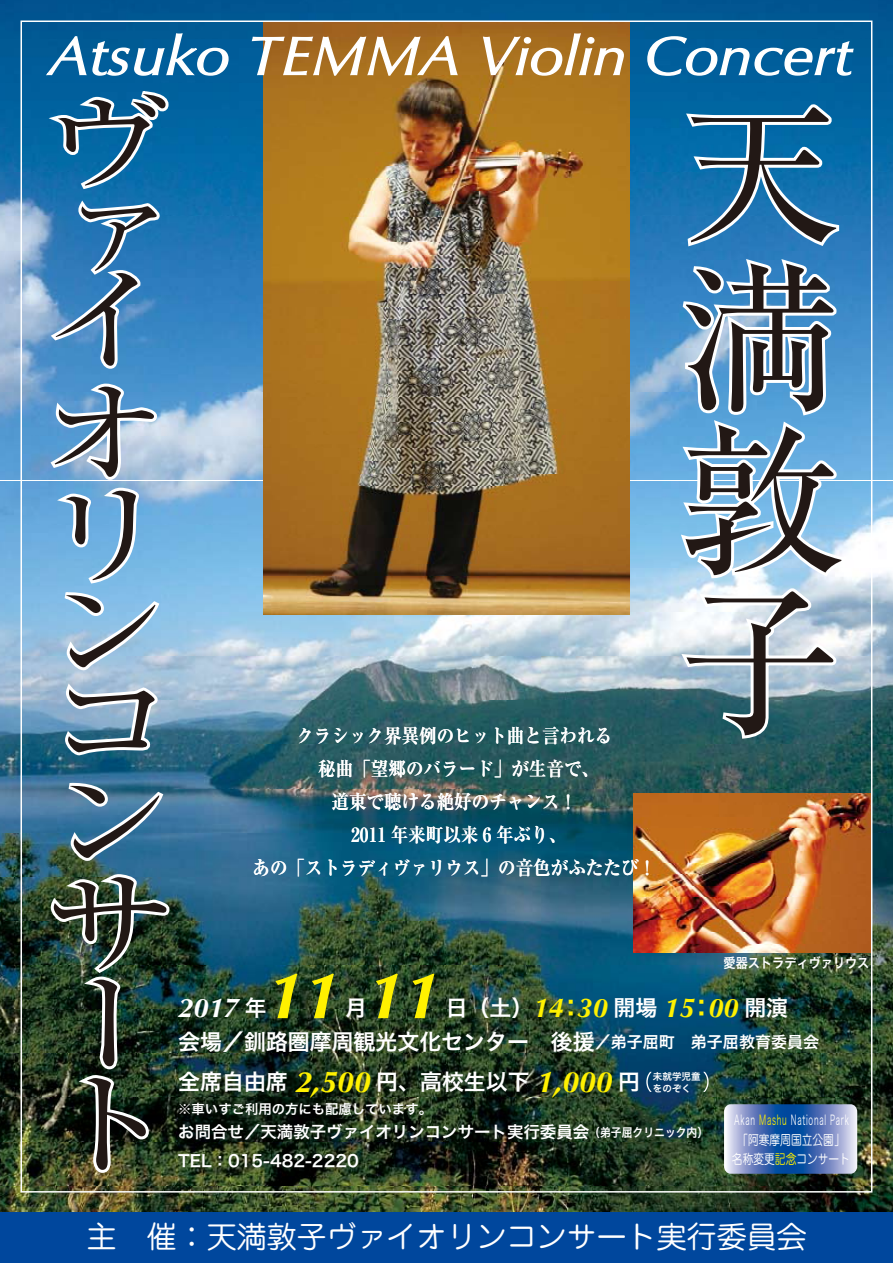
<style>
.page{position:relative;width:893px;height:1263px;background:#fff}
.page>*{position:absolute;margin:0;border:0;box-sizing:border-box;transform-origin:0 0}
.t1{font:162.15px/162.1px "Ryumin Pro";color:#221815;text-align:justify}
.t2{font:italic 700 65.7px "Optima";color:#fff100}
.t3{font:italic 54.15px "Optima";color:#fff;scale:1.13 1}
.t4{font:30px "Jun 201 Pro";color:#fff}
.t5{font:italic 700 27.45px "Optima";color:#fff}
.t6{font:21.9px/33.3px "Hira Kaku Pro W6";color:#fff}
.t7{font:700 19.5px/33px "Ryumin Pro";color:#fff;text-align:center;scale:.9 1}
.t8{font:16.5px/28.8px "Hira Kaku Pro W6";color:#fff}
.t9{font:13.65px "Hira Kaku Pro W3";letter-spacing:.1em;color:#fff;scale:.55 1}
.t10{font:13.5px/19.4px "Jun 201 Pro";color:#fff;text-align:center;scale:.8 1}
.t11{font:13.5px "Hira Kaku Pro W6";color:#fff;scale:.9 1}
.t12{font:13.35px "Hira Kaku Pro W6";color:#fff}
.t13{font:9.45px/12.3px "Hira Kaku Pro W6";color:#fff}
.s1{font-family:"Hira Kaku Pro W6";font-weight:400;font-style:normal;font-size:21.9px}
.s2{font-family:"Optima";font-weight:700;font-style:italic;font-size:27.45px;color:#fff100}
.s3{font-size:27.45px;color:#fff100}
.s4{font-size:16.05px}
.s5{font-family:"Optima";font-weight:700;font-style:italic;font-size:30.15px;color:#fff100}
.s6{font-size:12px}
.s7{color:#fff100}
</style>
<div class="page">
<img style="left:0;top:0;width:893px;height:127px">
<img style="left:0;top:129px;width:893px;height:659px">
<img style="left:0;top:790px;width:893px;height:422px">
<img style="left:633px;top:794px;width:236px;height:159px">
<img style="left:264px;top:24px;width:365px;height:590px">
<div style="left:0;top:1212px;width:893px;height:51px;background:#00479d"></div>
<svg style="left:724px;top:1104px;width:133px;height:70px;background:#6182bd"></svg>
<svg style="left:646px;top:1072px;width:6px;height:20px"></svg>
<svg style="left:703px;top:1072px;width:6px;height:20px"></svg>
<svg style="left:44px;top:32px;width:186px;height:45px;background:#2976a8"></svg>
<svg style="left:251px;top:35px;width:208px;height:41px;background:#ae8850"></svg>
<svg style="left:482px;top:32px;width:143px;height:44px;background:#b78846"></svg>
<svg style="left:646px;top:35px;width:209px;height:42px;background:#2a78aa"></svg>
<img style="left:41px;top:781px;width:133px;height:395px">
<svg style="left:39px;top:86px;width:133px;height:286px;background:#3b7dac"></svg>
<svg style="left:37px;top:381px;width:126px;height:377px;background:#7fa5c3"></svg>
<svg style="left:676px;top:101px;width:173px;height:641px"></svg>
<p class="t3" style="left:49px;top:24px;width:712px">Atsuko TEMMA Violin Concert</p>
<p class="t1" style="left:680px;top:84px;width:163px">天満敦子</p>
<p class="t7" style="left:252px;top:718px;width:450px">クラシック界異例のヒット曲と言われる<br>秘曲「望郷のバラード」が生音で、<br>道東で聴ける絶好のチャンス！<br>2011 年来町以来 6 年ぶり、<br>あの「ストラディヴァリウス」の音色がふたたび！</p>
<p class="t11" style="left:724px;top:950px;width:163px">愛器ストラディヴァリウス</p>
<p class="t2" style="left:267px;top:957px;width:175px">11 11</p>
<p class="t5" style="left:178px;top:992px;width:90px">2017 <span class="s1">年</span></p>
<p class="t6" style="left:178px;top:990px;width:642px;text-indent:267px">日（土）<span class="s2">14</span><span class="s3">：</span><span class="s2">30</span> 開場 <span class="s2">15</span><span class="s3">：</span><span class="s2">00</span> 開演<br>会場／釧路圏摩周観光文化センター　後援<span class="s4">／弟子屈町　弟子屈教育委員会</span></p>
<p class="t6" style="left:178px;top:1064px;width:463px">全席自由席 <span class="s5">2,500</span> 円、高校生以下 <span class="s5">1,000</span> 円</p>
<p class="t12" style="left:178px;top:1097px;width:255px">※車いすご利用の方にも配慮しています。</p>
<p class="t8" style="left:178px;top:1117px;width:531px">お問合せ／天満敦子ヴァイオリンコンサート実行委員会<span class="s6">（弟子屈クリニック内）<br></span>TEL：015-482-2220</p>
<p class="t6" style="left:345px;top:990px;width:23px">月</p>
<p class="t13" style="left:653px;top:1070px;width:49px">未就学児童をのぞく</p>
<p class="t9" style="left:734px;top:1107px;width:211px">Akan <span class="s7">Mashu</span> National Park</p>
<p class="t10" style="left:732px;top:1128px;width:149px">「阿寒摩周国立公園」名称変更<span class="s7">記念</span>コンサート</p>
<p class="t4" style="left:87px;top:1212px;width:721px">主　催：天満敦子ヴァイオリンコンサート実行委員会</p>
</div>
